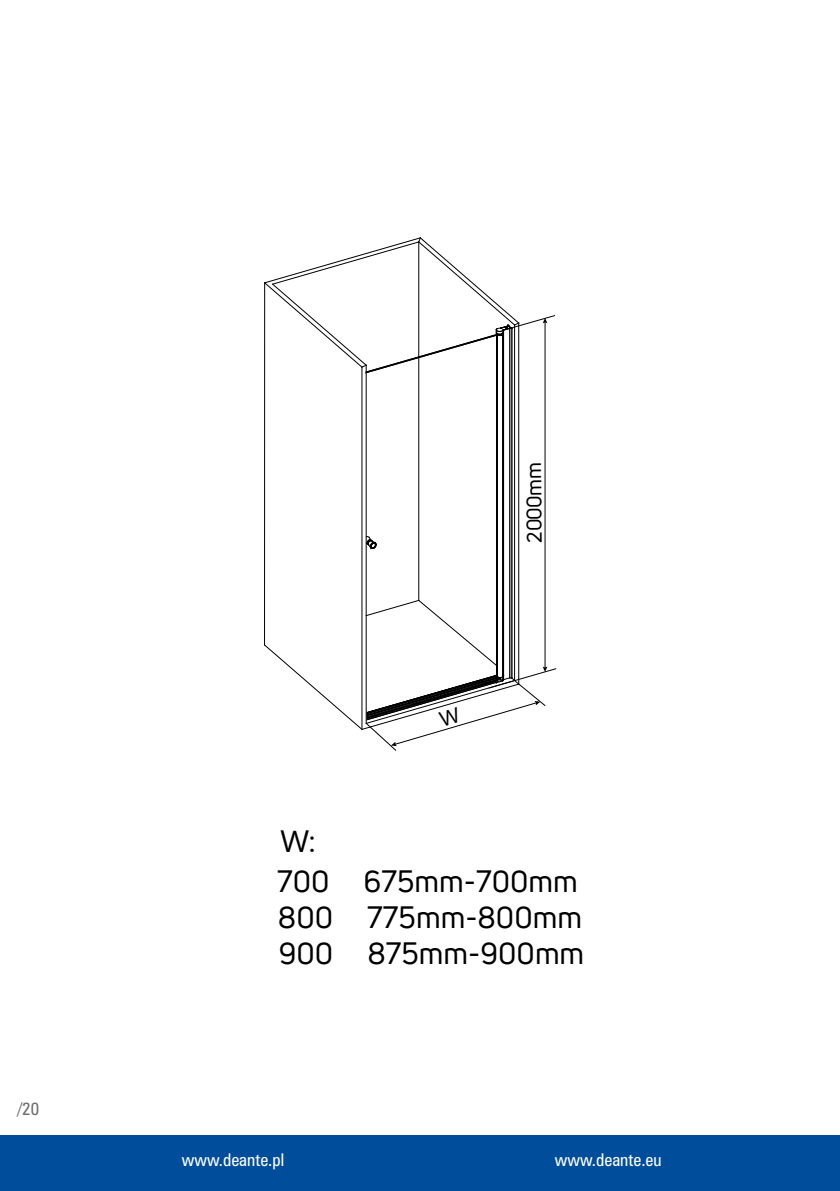
<style>
.page{position:relative;width:840px;height:1191px;background:#fff}
.page>*{position:absolute;margin:0;border:0;box-sizing:border-box;transform-origin:0 0}
.t1{font:30.2px/35.6px "Uni Neue";color:#000}
.t2{font:20.8px "Uni Neue";color:#000}
.t3{font:16px "Zurich Cn PL";color:#fff}
.t4{font:16px "Zurich Cn PL";color:#706f6f}
</style>
<div class="page">
<div style="left:0;top:1134px;width:839px;height:57px;background:#004e9b"></div>
<hr style="left:509px;top:328px;width:1px;height:350px;background:#000">
<hr style="left:510px;top:328px;width:1px;height:350px;background:#000">
<hr style="left:511px;top:328px;width:1px;height:350px;background:#000">
<hr style="left:503px;top:330px;width:1px;height:349px;background:#000">
<hr style="left:502px;top:334px;width:1px;height:342px;background:#000">
<hr style="left:497px;top:335px;width:1px;height:340px;background:#000">
<hr style="left:496px;top:335px;width:1px;height:340px;background:#000">
<svg style="left:366px;top:534px;width:11px;height:16px"></svg>
<hr style="left:544px;top:321px;width:1px;height:347px;background:#000">
<svg style="left:265px;top:376px;width:98px;height:221px"></svg>
<hr style="left:514px;top:325px;width:1px;height:355px;background:#000">
<hr style="left:518px;top:323px;width:1px;height:361px;background:#000">
<hr style="left:264px;top:283px;width:1px;height:362px;background:#000">
<hr style="left:361px;top:367px;width:1px;height:362px;background:#000">
<hr style="left:365px;top:365px;width:1px;height:358px;background:#000">
<hr style="left:418px;top:242px;width:1px;height:358px;background:#000">
<svg style="left:264px;top:237px;width:291px;height:139px"></svg>
<svg style="left:264px;top:597px;width:292px;height:154px"></svg>
<p class="t4" style="left:17px;top:1098px;width:23px">/20</p>
<p class="t1" style="left:280px;top:823px;width:37px">W:</p>
<p class="t2" style="left:521px;top:542px;width:82px;rotate:-90deg">m0002 m</p>
<p class="t1" style="left:277px;top:863px;width:302px">700 675mm-700mm</p>
<p class="t1" style="left:278px;top:899px;width:308px">800 775mm-800mm<br>900 875mm-900mm</p>
<p class="t3" style="left:182px;top:1148px;width:104px">www.deante.pl</p>
<p class="t3" style="left:554px;top:1148px;width:108px">www.deante.eu</p>
</div>
